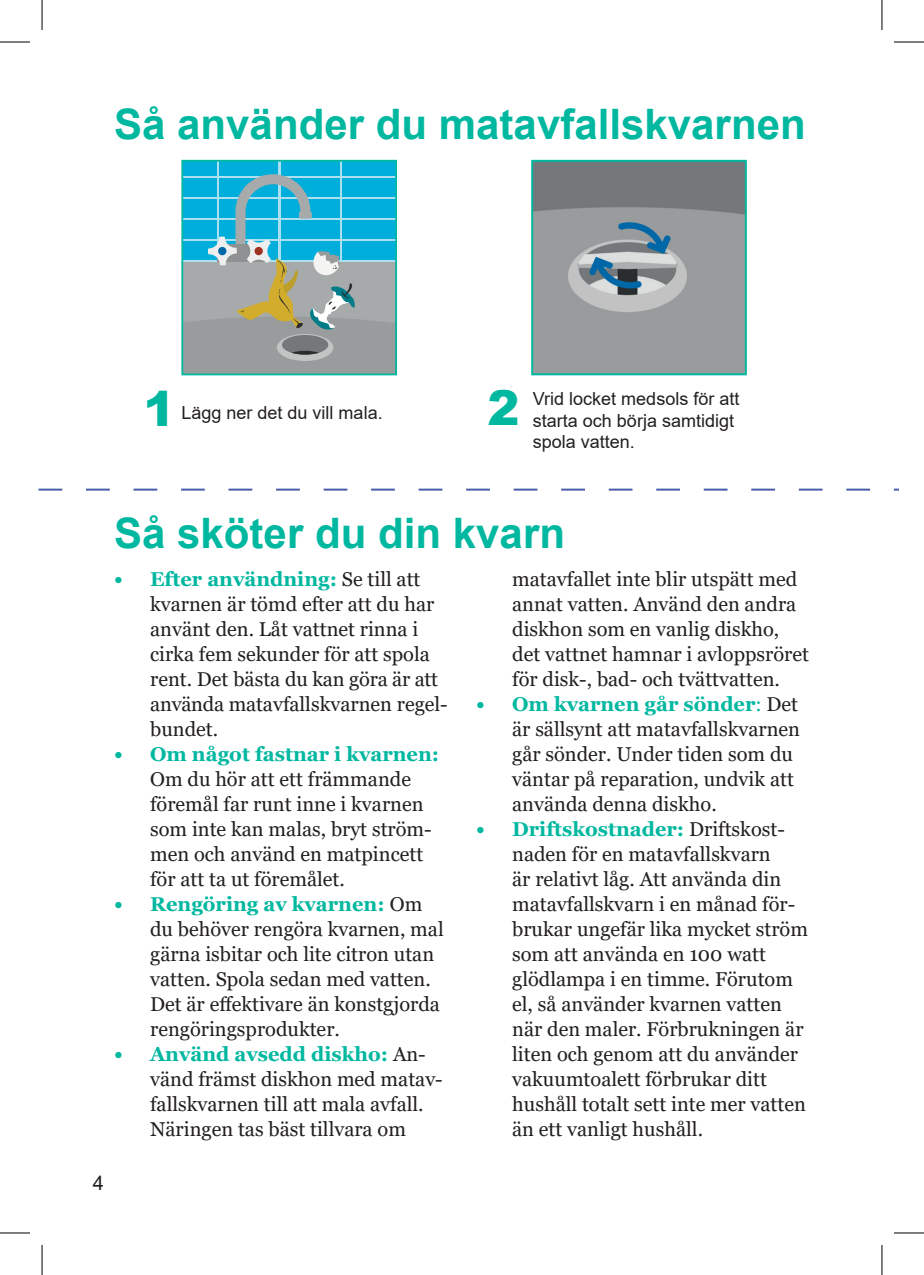
<style>
.page{position:relative;width:924px;height:1275px;background:#fff}
.page>*{position:absolute;margin:0;border:0;box-sizing:border-box;transform-origin:0 0}
.t1{font:900 48px "Arial";color:#00b7a0}
.t2{font:700 42px "Arial";color:#00b7a0}
.t3{font:20px/25px "Georgia";color:#231f20}
.t4{font:700 20px "Georgia";color:#00b7a0}
.t5{font:20px "Arial";color:#231f20}
.t6{font:18px/21.6px "Arial";color:#231f20}
.s1{font-weight:700;color:#00b7a0}
.s2{color:#00b7a0}
</style>
<div class="page">
<img style="left:534px;top:163px;width:209px;height:209px">
<div style="left:531px;top:160px;width:215px;height:215px;border:2px solid #00b7a0"></div>
<div style="left:219px;top:161px;width:59px;height:15px;background:#00aedc"></div>
<div style="left:182px;top:161px;width:34px;height:15px;background:#00aedc"></div>
<div style="left:281px;top:161px;width:58px;height:15px;background:#00aedc"></div>
<div style="left:342px;top:161px;width:54px;height:15px;background:#00aedc"></div>
<svg style="left:184px;top:174px;width:210px;height:198px;background:#6dabb7"></svg>
<div style="left:181px;top:160px;width:216px;height:215px;border:2px solid #00b7a0"></div>
<svg style="left:38px;top:488px;width:860px;height:2px"></svg>
<hr style="left:0;top:42px;width:30px;height:1px;background:#000">
<hr style="left:893px;top:42px;width:30px;height:1px;background:#000">
<hr style="left:0;top:1232px;width:30px;height:1px;background:#000">
<hr style="left:893px;top:1232px;width:30px;height:1px;background:#000">
<hr style="left:42px;top:0;width:1px;height:30px;background:#000">
<hr style="left:42px;top:1245px;width:1px;height:30px;background:#000">
<hr style="left:881px;top:0;width:1px;height:30px;background:#000">
<hr style="left:881px;top:1245px;width:1px;height:30px;background:#000">
<h2 class="t2" style="left:114px;top:95px;width:692px">Så använder du matavfallskvarnen</h2>
<h1 class="t1" style="left:143px;top:374px;width:34px">1</h1>
<p class="t6" style="left:181px;top:402px;width:203px">Lägg ner det du vill mala.</p>
<h1 class="t1" style="left:487px;top:373px;width:34px">2</h1>
<p class="t6" style="left:532px;top:388px;width:208px">Vrid locket medsols för att starta och börja samtidigt spola vatten.</p>
<h2 class="t2" style="left:114px;top:504px;width:452px">Så sköter du din kvarn</h2>
<p class="t3" style="left:150px;top:567px;width:299px;text-indent:-36px"><span class="s1">• Efter användning:</span> Se till att kvarnen är tömd efter att du har använt den. Låt vattnet rinna i cirka fem sekunder för att spola rent. Det bästa du kan göra är att använda matavfallskvarnen regel&shy;bundet.</p>
<p class="t4" style="left:114px;top:741px;width:326px">• Om något fastnar i kvarnen:</p>
<p class="t3" style="left:150px;top:767px;width:283px">Om du hör att ett främmande föremål far runt inne i kvarnen som inte kan malas, bryt ström&shy;men och använd en matpincett för att ta ut föremålet.</p>
<p class="t3" style="left:150px;top:892px;width:295px;text-indent:-36px"><span class="s1">• Rengöring av kvarnen:</span> Om du behöver rengöra kvarnen, mal gärna isbitar och lite citron utan vatten. Spola sedan med vatten.<br>Det är effektivare än konstgjorda rengöringsprodukter.</p>
<p class="t3" style="left:150px;top:1042px;width:294px;text-indent:-36px"><span class="s1">• Använd avsedd diskho:</span> An&shy;vänd främst diskhon med matav&shy;fallskvarnen till att mala avfall.<br>Näringen tas bäst tillvara om</p>
<p class="t3" style="left:512px;top:567px;width:298px">matavfallet inte blir utspätt med annat vatten. Använd den andra diskhon som en vanlig diskho, det vattnet hamnar i avloppsröret för disk-, bad- och tvättvatten.</p>
<p class="t3" style="left:512px;top:692px;width:289px;text-indent:-36px"><span class="s1">• Om kvarnen går sönder</span><span class="s2">:</span> Det är sällsynt att matavfallskvarnen går sönder. Under tiden som du väntar på reparation, undvik att använda denna diskho.</p>
<p class="t3" style="left:512px;top:817px;width:297px;text-indent:-36px"><span class="s1">• Driftskostnader:</span> Driftskost&shy;naden för en matavfallskvarn<br>är relativt låg. Att använda din matavfallskvarn i en månad för&shy;brukar ungefär lika mycket ström som att använda en 100 watt glödlampa i en timme. Förutom el, så använder kvarnen vatten när den maler. Förbrukningen är liten och genom att du använder vakuumtoalett förbrukar ditt hushåll totalt sett inte mer vatten än ett vanligt hushåll.</p>
<p class="t5" style="left:93px;top:1168px;width:13px">4</p>
</div>
